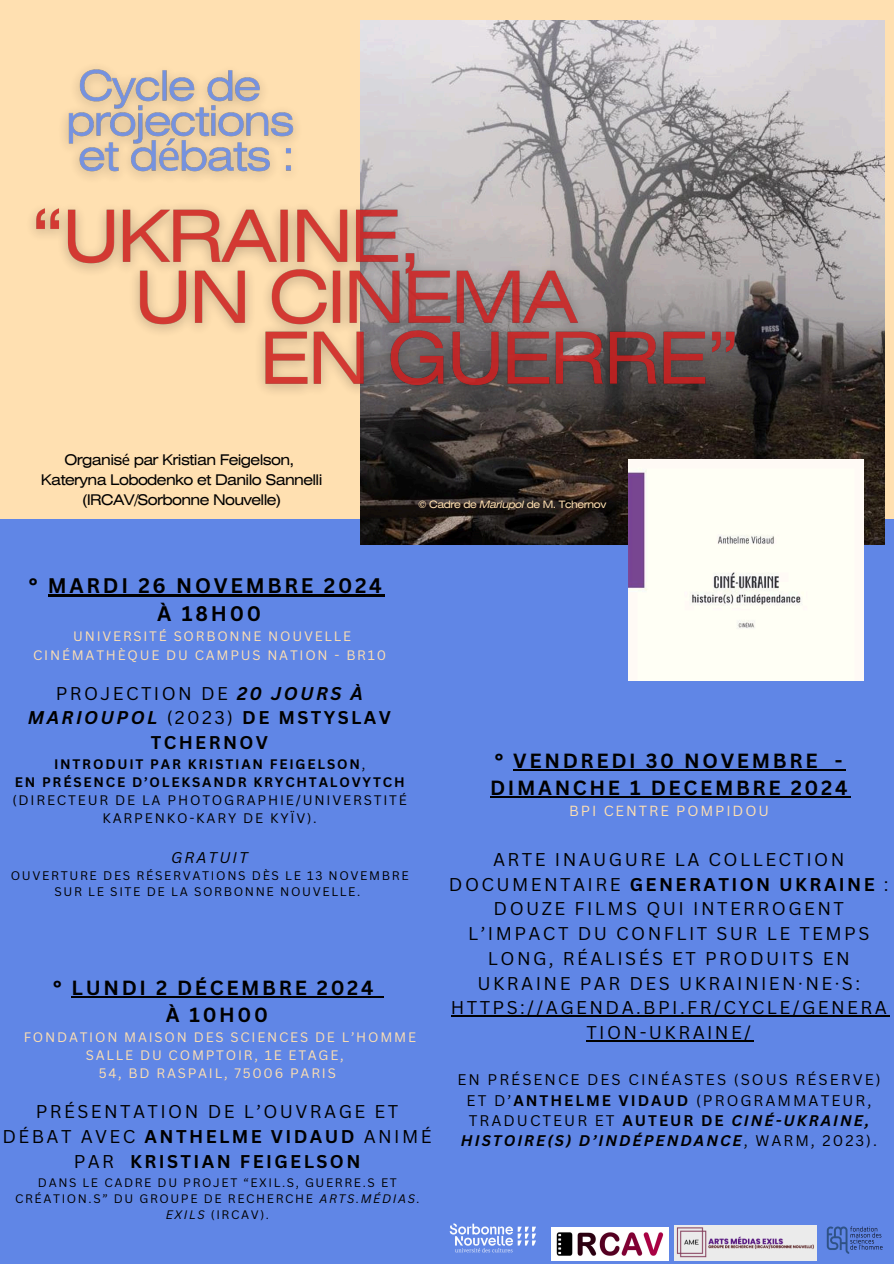
<style>
.page{position:relative;width:894px;height:1264px;background:#fff}
.page>*{position:absolute;margin:0;border:0;box-sizing:border-box;transform-origin:0 0}
.t1{font:700 20.55px/28.3px "Canva Sans";letter-spacing:.135em;color:#000;text-align:center}
.t2{font:700 19.95px/27px "Canva Sans";letter-spacing:.135em;color:#000}
.t3{font:18px/24.8px "Canva Sans";letter-spacing:.135em;color:#000;text-align:center}
.t4{font:italic 15.15px "Canva Sans";letter-spacing:.135em;color:#000}
.t5{font:15px/20.2px "Canva Sans";letter-spacing:.135em;color:#000;text-align:center}
.t6{font:14.7px/20.2px "Helios Ext";letter-spacing:-.045em;color:#000;text-align:center}
.t7{font:14.25px "Canva Sans";letter-spacing:.135em;color:#ffe0b1}
.t8{font:700 13.5px/18.1px "Canva Sans";letter-spacing:.135em;color:#000;text-align:center}
.t9{font:13.35px/18.1px "Canva Sans";letter-spacing:.135em;color:#ffe0b1;text-align:center}
.t10{font:12.15px/16.2px "Canva Sans";letter-spacing:.135em;color:#000;text-align:center}
.t11{font:12px/16px "Canva Sans";letter-spacing:.135em;color:#000;text-align:center}
.t12{font:10.2px "Helios Ext";letter-spacing:-.045em;color:#ffe0b1}
.s1{font-family:"Noto Sans"}
.s2{font-style:italic}
.s3{font-weight:700;font-style:italic}
.s4{font-weight:700}
.s5{font-weight:400}
</style>
<div class="page">
<div style="left:0;top:0;width:893px;height:1263px;background:#ffe0b1"></div>
<div style="left:0;top:518px;width:893px;height:745px;background:#6086e6"></div>
<img style="left:360px;top:20px;width:524px;height:525px">
<img style="left:674px;top:1225px;width:140px;height:35px">
<img style="left:814px;top:1225px;width:69px;height:36px">
<img style="left:628px;top:459px;width:235px;height:221px">
<img style="left:449px;top:1223px;width:87px;height:30px">
<img style="left:551px;top:1227px;width:117px;height:33px">
<img style="left:32px;top:20px;width:720px;height:388px">
<hr style="left:513px;top:769px;width:307px;height:1px;background:#000">
<svg style="left:820px;top:769px;width:25px;height:1px"></svg>
<hr style="left:490px;top:796px;width:359px;height:1px;background:#000">
<hr style="left:450px;top:1015px;width:439px;height:1px;background:#000">
<hr style="left:586px;top:1040px;width:167px;height:1px;background:#000">
<hr style="left:72px;top:996px;width:304px;height:1px;background:#000">
<hr style="left:48px;top:594px;width:336px;height:3px;background:#000">
<p class="t6" style="left:41px;top:451px;width:283px">Organis<span class="s1">é</span> par Kristian Feigelson,<br>Kateryna Lobodenko et Danilo Sannelli (IRCAV/Sorbonne Nouvelle)</p>
<p class="t12" style="left:418px;top:500px;width:189px">© Cadre de <span class="s2">Mariupol</span> de M. Tchernov</p>
<h4 class="t1" style="left:29px;top:570px;width:354px">° MARDI 26 NOVEMBRE 2024<br>À 18H00</h4>
<h4 class="t9" style="left:33px;top:627px;width:354px">UNIVERSITÉ SORBONNE NOUVELLE<br>CINÉMATHÈQUE DU CAMPUS NATION - BR10</h4>
<p class="t3" style="left:28px;top:681px;width:364px;line-height:24.3px">PROJECTION DE <span class="s3">20 JOURS À<br>MARIOUPOL</span> (2023) <span class="s4">DE MSTYSLAV<br>TCHERNOV</span></p>
<p class="t8" style="left:12px;top:754px;width:396px">INTRODUIT PAR KRISTIAN FEIGELSON<span class="s5">,<br></span>EN PRÉSENCE D’OLEKSANDR KRYCHTALOVYTCH <span class="s5">(DIRECTEUR DE LA PHOTOGRAPHIE/UNIVERSTITÉ KARPENKO-KARY DE KYÏV).</span></p>
<p class="t4" style="left:171px;top:846px;width:78px">GRATUIT</p>
<p class="t10" style="left:11px;top:867px;width:399px">OUVERTURE DES RÉSERVATIONS DÈS LE 13 NOVEMBRE<br>SUR LE SITE DE LA SORBONNE NOUVELLE.</p>
<p class="t2" style="left:53px;top:974px;width:322px;text-align:center">° LUNDI 2 DÉCEMBRE 2024<br>À 10H00</p>
<p class="t9" style="left:24px;top:1027px;width:394px">FONDATION MAISON DES SCIENCES DE L’HOMME</p>
<p class="t9" style="left:86px;top:1045px;width:259px">SALLE DU COMPTOIR, 1E ETAGE,</p>
<p class="t9" style="left:99px;top:1063px;width:238px">54, BD RASPAIL, 75006 PARIS</p>
<h3 class="t3" style="left:2px;top:1098px;width:430px">PRÉSENTATION DE L’OUVRAGE ET<br>DÉBAT AVEC <span class="s4">ANTHELME VIDAUD</span> ANIMÉ<br>PAR <span class="s4">KRISTIAN FEIGELSON</span></h3>
<h3 class="t11" style="left:15px;top:1174px;width:406px">DANS LE CADRE DU PROJET “EXIL.S, GUERRE.S ET<br>CRÉATION.S” DU GROUPE DE RECHERCHE <span class="s2">ARTS.MÉDIAS.<br>EXILS</span> (IRCAV).</h3>
<h6 class="t2" style="left:490px;top:746px;width:359px">° VENDREDI 30 NOVEMBRE -<br>DIMANCHE 1 DECEMBRE 2024</h6>
<h6 class="t7" style="left:569px;top:801px;width:201px">BPI CENTRE POMPIDOU</h6>
<h6 class="t3" style="left:449px;top:846px;width:441px">ARTE INAUGURE LA COLLECTION<br>DOCUMENTAIRE <span class="s4">GENERATION UKRAINE</span> :<br>DOUZE FILMS QUI INTERROGENT<br>L’IMPACT DU CONFLIT SUR LE TEMPS<br>LONG, RÉALISÉS ET PRODUITS EN<br>UKRAINE PAR DES UKRAINIEN·NE·S:<br>HTTPS://AGENDA.BPI.FR/CYCLE/GENERA<br>TION-UKRAINE/</h6>
<p class="t5" style="left:457px;top:1069px;width:424px">EN PRÉSENCE DES CINÉASTES (SOUS RÉSERVE)<br>ET D’<span class="s4">ANTHELME VIDAUD</span> (PROGRAMMATEUR, TRADUCTEUR ET <span class="s4">AUTEUR DE</span> <span class="s3">CINÉ-UKRAINE, HISTOIRE(S) D’INDÉPENDANCE</span>, WARM, 2023).</p>
</div>
